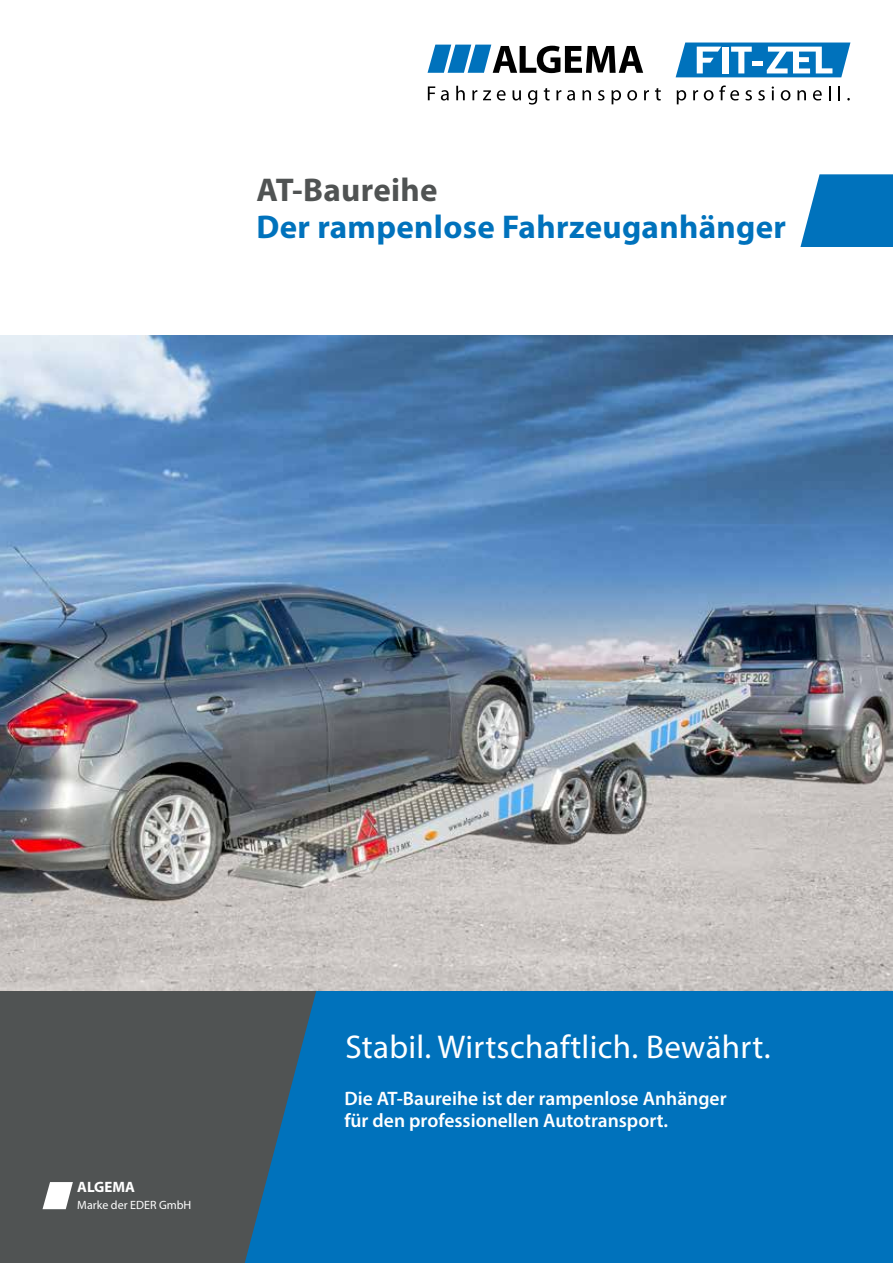
<style>
.page{position:relative;width:893px;height:1263px;background:#fff}
.page>*{position:absolute;margin:0;border:0;box-sizing:border-box;transform-origin:0 0}
.t1{font:33px "Myriad Pro";letter-spacing:.01em;color:#fff}
.t2{font:700 33px "Myriad Pro";letter-spacing:.01em;color:#0072bc}
.t3{font:700 33px "Myriad Pro";letter-spacing:.01em;color:#505353}
.t4{font:600 19.5px/22.5px "Myriad Pro";color:#fff}
.t5{font:700 15px "Myriad Pro";color:#fff}
.t6{font:12px "Myriad Pro";color:#fff}
</style>
<div class="page">
<div style="left:0;top:985px;width:893px;height:278px;background:#505353"></div>
<div style="left:245px;top:991px;width:648px;height:272px;background:#0072bc"></div>
<svg style="left:800px;top:174px;width:93px;height:73px;background:#1c81c3"></svg>
<svg style="left:43px;top:1182px;width:30px;height:27px"></svg>
<svg style="left:428px;top:45px;width:215px;height:28px"></svg>
<svg style="left:676px;top:43px;width:174px;height:34px"></svg>
<svg style="left:428px;top:86px;width:7px;height:14px"></svg>
<svg style="left:441px;top:90px;width:8px;height:11px"></svg>
<svg style="left:456px;top:86px;width:9px;height:14px"></svg>
<svg style="left:472px;top:90px;width:5px;height:10px"></svg>
<svg style="left:483px;top:90px;width:8px;height:10px"></svg>
<svg style="left:497px;top:90px;width:9px;height:11px"></svg>
<svg style="left:513px;top:90px;width:8px;height:11px"></svg>
<svg style="left:528px;top:90px;width:9px;height:15px"></svg>
<svg style="left:544px;top:88px;width:6px;height:13px"></svg>
<svg style="left:556px;top:90px;width:5px;height:10px"></svg>
<svg style="left:567px;top:90px;width:8px;height:11px"></svg>
<svg style="left:582px;top:90px;width:9px;height:10px"></svg>
<svg style="left:598px;top:90px;width:6px;height:11px"></svg>
<svg style="left:611px;top:90px;width:10px;height:14px"></svg>
<svg style="left:627px;top:90px;width:10px;height:11px"></svg>
<svg style="left:644px;top:90px;width:5px;height:10px"></svg>
<svg style="left:655px;top:88px;width:6px;height:13px"></svg>
<svg style="left:677px;top:90px;width:9px;height:14px"></svg>
<svg style="left:693px;top:90px;width:5px;height:10px"></svg>
<svg style="left:704px;top:90px;width:9px;height:11px"></svg>
<svg style="left:719px;top:86px;width:20px;height:15px"></svg>
<svg style="left:745px;top:90px;width:7px;height:11px"></svg>
<svg style="left:758px;top:90px;width:7px;height:11px"></svg>
<svg style="left:772px;top:86px;width:2px;height:14px"></svg>
<svg style="left:781px;top:90px;width:9px;height:11px"></svg>
<svg style="left:797px;top:90px;width:9px;height:10px"></svg>
<svg style="left:813px;top:90px;width:9px;height:11px"></svg>
<svg style="left:829px;top:86px;width:1px;height:14px"></svg>
<svg style="left:838px;top:86px;width:2px;height:14px"></svg>
<img style="left:0;top:336px;width:893px;height:655px">
<h1 class="t3" style="left:256px;top:168px;width:183px">AT-Baureihe</h1>
<h1 class="t2" style="left:256px;top:206px;width:531px">Der rampenlose Fahrzeuganhänger</h1>
<p class="t5" style="left:77px;top:1177px;width:59px">ALGEMA</p>
<p class="t6" style="left:77px;top:1197px;width:116px">Marke der EDER GmbH</p>
<h1 class="t1" style="left:345px;top:1027px;width:427px">Stabil. Wirtschaftlich. Bewährt.</h1>
<p class="t4" style="left:344px;top:1086px;width:384px">Die AT-Baureihe ist der rampenlose Anhänger für den professionellen Autotransport.</p>
</div>
